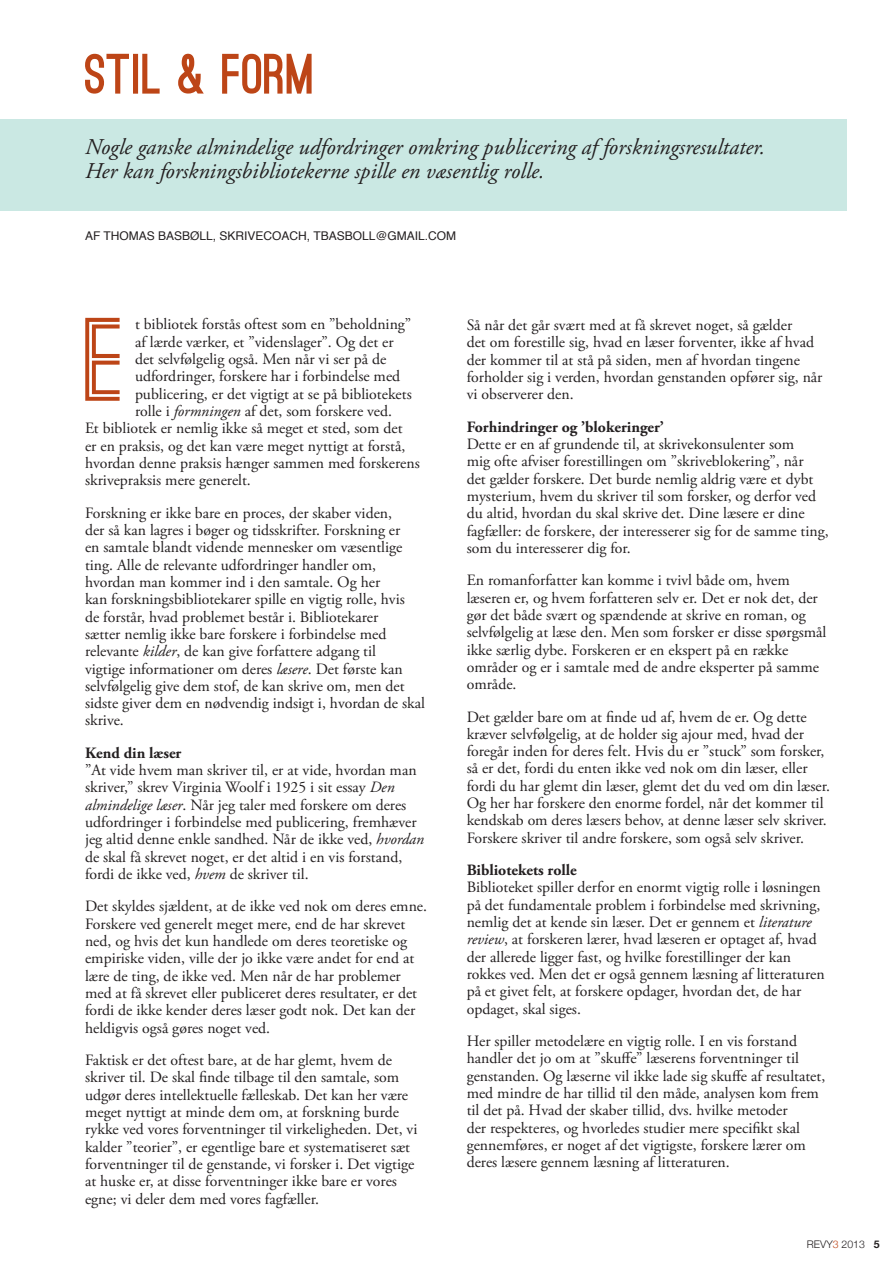
<style>
.page{position:relative;width:893px;height:1263px;background:#fff}
.page>*{position:absolute;margin:0;border:0;box-sizing:border-box;transform-origin:0 0}
.t1{font:700 112.5px "Ostrich Sans";color:#bd4517}
.t2{font:900 54px "Ostrich Sans";color:#bd4517}
.t3{font:italic 22.5px/24px "Adobe Garamond Pro";color:#231f20}
.t4{font:15.75px/17.2px "Adobe Garamond Pro";color:#231f20}
.t5{font:700 15.75px "Adobe Garamond Pro";color:#231f20}
.t6{font:12px "Helvetica";color:#231f20}
.t7{font:300 10.5px "Helvetica Neue";color:#231f20}
.s1{font-style:italic}
.s2{color:#bd4517}
.s3{font-weight:700}
</style>
<div class="page">
<div style="left:0;top:119px;width:846px;height:91px;background:#cae8e3"></div>
<h2 class="t2" style="left:85px;top:54px;width:232px">STIL &amp; FORM</h2>
<h3 class="t3" style="left:85px;top:135px;width:682px">Nogle ganske almindelige udfordringer omkring publicering af forskningsresultater.<br>Her kan forskningsbibliotekerne spille en væsentlig rolle.</h3>
<p class="t6" style="left:85px;top:226px;width:90px">AF THOMAS BASB</p>
<p class="t6" style="left:190px;top:226px;width:54px">ØLL, SKRIVEC</p>
<p class="t6" style="left:272px;top:226px;width:50px">OACH, TBASB</p>
<p class="t6" style="left:353px;top:226px;width:105px">OLL@G MAIL.COM</p>
<h1 class="t1" style="left:85px;top:318px;width:43px">E</h1>
<p class="t4" style="left:135px;top:316px;width:278px">t bibliotek forstås oftest som en ”beholdning”</p>
<p class="t4" style="left:135px;top:334px;width:260px">af lærde værker, et ”videnslager”. Og det er</p>
<p class="t4" style="left:135px;top:351px;width:253px">det selvfølgelig også. Men når vi ser på de</p>
<p class="t4" style="left:135px;top:368px;width:267px">udfordringer, forskere har i forbindelse med</p>
<p class="t4" style="left:135px;top:385px;width:278px">publicering, er det vigtigt at se på bibliotekets</p>
<p class="t4" style="left:135px;top:403px;width:259px">rolle i <span class="s1">formningen</span> af det, som forskere ved.</p>
<p class="t4" style="left:85px;top:420px;width:319px">Et bibliotek er nemlig ikke så meget et sted, som det</p>
<p class="t4" style="left:85px;top:437px;width:322px">er en praksis, og det kan være meget nyttigt at forstå,</p>
<p class="t4" style="left:85px;top:455px;width:336px">hvordan denne praksis hænger sammen med forskerens</p>
<p class="t4" style="left:85px;top:472px;width:167px">skrivepraksis mere generelt.</p>
<p class="t4" style="left:85px;top:504px;width:342px">Forskning er ikke bare en proces, der skaber viden,<br>der så kan lagres i bøger og tidsskrifter. Forskning er<br>en samtale blandt vidende mennesker om væsentlige ting. Alle de relevante udfordringer handler om, hvordan man kommer ind i den samtale. Og her<br>kan forskningsbibliotekarer spille en vigtig rolle, hvis<br>de forstår, hvad problemet består i. Bibliotekarer<br>sætter nemlig ikke bare forskere i forbindelse med relevante <span class="s1">kilder</span>, de kan give forfattere adgang til<br>vigtige informationer om deres <span class="s1">læsere</span>. Det første kan selvfølgelig give dem stof, de kan skrive om, men det sidste giver dem en nødvendig indsigt i, hvordan de skal skrive.</p>
<p class="t5" style="left:85px;top:744px;width:98px">Kend din læser</p>
<p class="t4" style="left:85px;top:762px;width:341px">”At vide hvem man skriver til, er at vide, hvordan man skriver,” skrev Virginia Woolf i 1925 i sit essay <span class="s1">Den almindelige læser</span>. Når jeg taler med forskere om deres udfordringer i forbindelse med publicering, fremhæver jeg altid denne enkle sandhed. Når de ikke ved, <span class="s1">hvordan </span>de skal få skrevet noget, er det altid i en vis forstand, fordi de ikke ved, <span class="s1">hvem</span> de skriver til.</p>
<p class="t4" style="left:85px;top:898px;width:344px">Det skyldes sjældent, at de ikke ved nok om deres emne.<br>Forskere ved generelt meget mere, end de har skrevet ned, og hvis det kun handlede om deres teoretiske og empiriske viden, ville der jo ikke være andet for end at lære de ting, de ikke ved. Men når de har problemer med at få skrevet eller publiceret deres resultater, er det fordi de ikke kender deres læser godt nok. Det kan der heldigvis også gøres noget ved.</p>
<p class="t4" style="left:85px;top:1052px;width:334px">Faktisk er det oftest bare, at de har glemt, hvem de skriver til. De skal finde tilbage til den samtale, som udgør deres intellektuelle fælleskab. Det kan her være meget nyttigt at minde dem om, at forskning burde rykke ved vores forventninger til virkeligheden. Det, vi kalder ”teorier”, er egentlige bare et systematiseret sæt forventninger til de genstande, vi forsker i. Det vigtige at huske er, at disse forventninger ikke bare er vores egne; vi deler dem med vores fagfæller.</p>
<p class="t4" style="left:467px;top:317px;width:357px">Så når det går svært med at få skrevet noget, så gælder<br>det om forestille sig, hvad en læser forventer, ikke af hvad der kommer til at stå på siden, men af hvordan tingene forholder sig i verden, hvordan genstanden opfører sig, når vi observerer den.</p>
<p class="t5" style="left:467px;top:417px;width:199px">Forhindringer og ’blokeringer’</p>
<p class="t4" style="left:467px;top:436px;width:363px">Dette er en af grundende til, at skrivekonsulenter som<br>mig ofte afviser forestillingen om ”skriveblokering”, når<br>det gælder forskere. Det burde nemlig aldrig være et dybt mysterium, hvem du skriver til som forsker, og derfor ved du altid, hvordan du skal skrive det. Dine læsere er dine fagfæller: de forskere, der interesserer sig for de samme ting, som du interesserer dig for.</p>
<p class="t4" style="left:467px;top:572px;width:361px">En romanforfatter kan komme i tvivl både om, hvem læseren er, og hvem forfatteren selv er. Det er nok det, der gør det både svært og spændende at skrive en roman, og selvfølgelig at læse den. Men som forsker er disse spørgsmål ikke særlig dybe. Forskeren er en ekspert på en række områder og er i samtale med de andre eksperter på samme område.</p>
<p class="t4" style="left:467px;top:708px;width:365px">Det gælder bare om at finde ud af, hvem de er. Og dette kræver selvfølgelig, at de holder sig ajour med, hvad der foregår inden for deres felt. Hvis du er ”stuck” som forsker, så er det, fordi du enten ikke ved nok om din læser, eller fordi du har glemt din læser, glemt det du ved om din læser.<br>Og her har forskere den enorme fordel, når det kommer til kendskab om deres læsers behov, at denne læser selv skriver.<br>Forskere skriver til andre forskere, som også selv skriver.</p>
<p class="t5" style="left:467px;top:861px;width:112px">Bibliotekets rolle</p>
<p class="t4" style="left:467px;top:879px;width:359px">Biblioteket spiller derfor en enormt vigtig rolle i løsningen på det fundamentale problem i forbindelse med skrivning, nemlig det at kende sin læser. Det er gennem et <span class="s1">literature review</span>, at forskeren lærer, hvad læseren er optaget af, hvad der allerede ligger fast, og hvilke forestillinger der kan rokkes ved. Men det er også gennem læsning af litteraturen på et givet felt, at forskere opdager, hvordan det, de har opdaget, skal siges.</p>
<p class="t4" style="left:467px;top:1033px;width:360px">Her spiller metodelære en vigtig rolle. I en vis forstand handler det jo om at ”skuffe” læserens forventninger til genstanden. Og læserne vil ikke lade sig skuffe af resultatet, med mindre de har tillid til den måde, analysen kom frem til det på. Hvad der skaber tillid, dvs. hvilke metoder<br>der respekteres, og hvorledes studier mere specifikt skal gennemføres, er noget af det vigtigste, forskere lærer om deres læsere gennem læsning af litteraturen.</p>
<p class="t7" style="left:807px;top:1235px;width:74px">REVY<span class="s2">3</span> 2013 <span class="s3">5</span></p>
</div>
